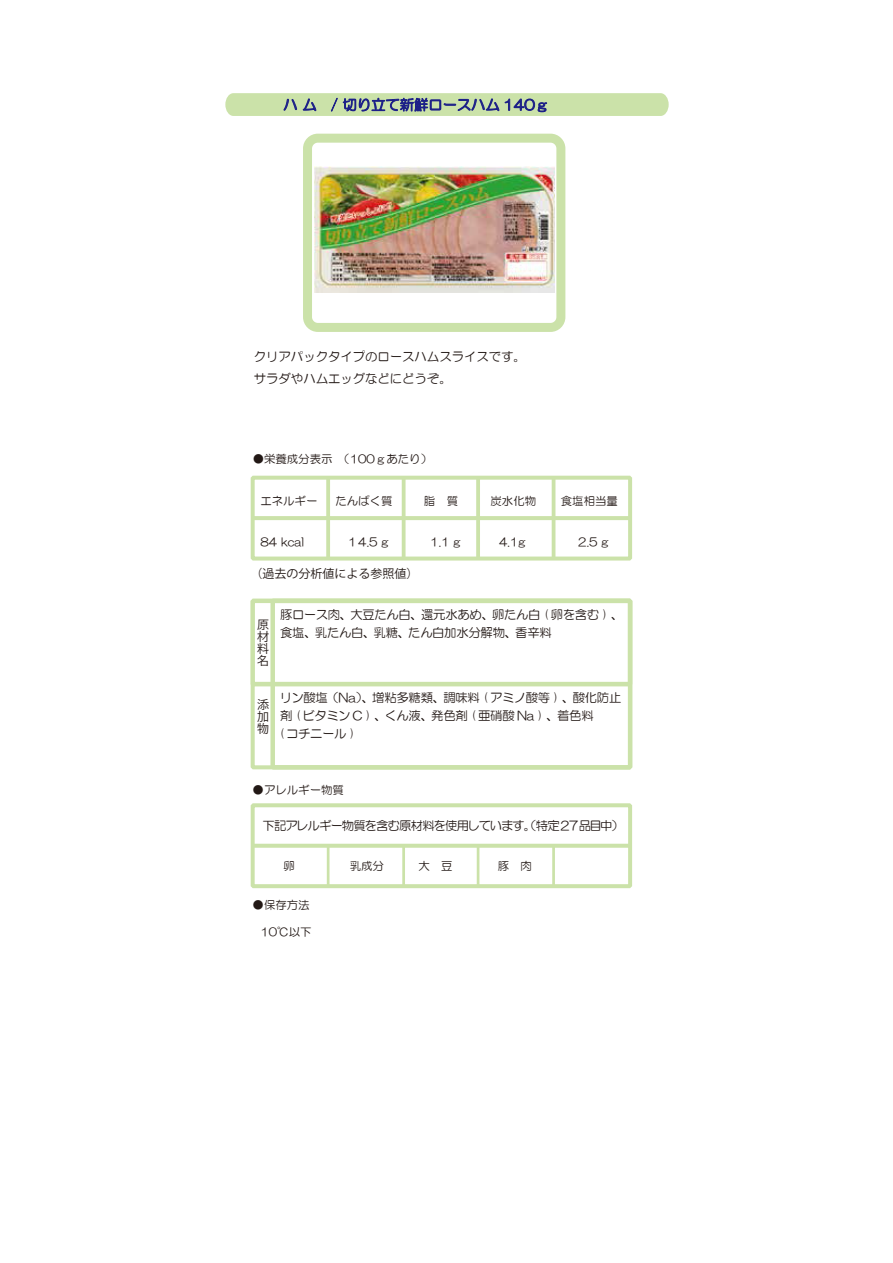
<style>
.page{position:relative;width:893px;height:1263px;background:#fff}
.page>*{position:absolute;margin:0;border:0;box-sizing:border-box;transform-origin:0 0}
.t1{font:12.3px/18px "HG Maru Gothic MPRO";letter-spacing:-.02em;color:#221815}
.t2{font:12.3px/21.6px "HG Maru Gothic MPRO";color:#221815}
.t3{font:12.3px "HG Maru Gothic MPRO";letter-spacing:-.075em;color:#221815}
.t4{font:12px "Koz Go Pr 6 N";color:#211714}
.t5{font:12px "Koz Go Pr 6 N";color:#221815}
.t6{font:11.4px "HG Maru Gothic MPRO";color:#221815}
</style>
<div class="page">
<svg style="left:225px;top:93px;width:444px;height:23px"></svg>
<div style="left:251px;top:476px;width:381px;height:84px;border:4px solid #cbe2a9"></div>
<hr style="left:253px;top:516px;width:377px;height:4px;background:#cbe2a9">
<svg style="left:326px;top:477px;width:4px;height:82px"></svg>
<svg style="left:402px;top:477px;width:4px;height:82px"></svg>
<svg style="left:476px;top:477px;width:4px;height:82px"></svg>
<hr style="left:552px;top:477px;width:3px;height:82px;background:#cbe2a9">
<div style="left:251px;top:803px;width:381px;height:85px;border:4px solid #cbe2a9"></div>
<svg style="left:253px;top:844px;width:377px;height:4px"></svg>
<hr style="left:327px;top:845px;width:2px;height:42px;background:#cbe2a9">
<hr style="left:402px;top:845px;width:3px;height:42px;background:#cbe2a9">
<hr style="left:477px;top:845px;width:2px;height:42px;background:#cbe2a9">
<hr style="left:552px;top:845px;width:3px;height:42px;background:#cbe2a9">
<div style="left:303px;top:134px;width:262px;height:198px;border:9px solid #cbe2a9;border-radius:10px"></div>
<div style="left:250px;top:598px;width:382px;height:88px;border:4px solid #cbe2a9"></div>
<div style="left:270px;top:598px;width:362px;height:172px;border:4px solid #cbe2a9"></div>
<div style="left:251px;top:682px;width:381px;height:87px;border:4px solid #cbe2a9"></div>
<img style="left:314px;top:167px;width:241px;height:126px">
<p class="t2" style="left:254px;top:346px;width:273px">クリアパックタイプのロースハムスライスです。サラダやハムエッグなどにどうぞ。</p>
<p class="t6" style="left:253px;top:453px;width:181px">●栄養成分表示（100ｇあたり）</p>
<p class="t6" style="left:260px;top:495px;width:59px">エネルギー</p>
<p class="t6" style="left:335px;top:495px;width:59px">たんぱく質</p>
<p class="t6" style="left:424px;top:495px;width:36px">脂　質</p>
<p class="t6" style="left:490px;top:495px;width:47px">炭水化物</p>
<p class="t6" style="left:561px;top:495px;width:59px">食塩相当量</p>
<p class="t6" style="left:260px;top:536px;width:45px">84 kcal</p>
<p class="t6" style="left:347px;top:536px;width:43px">１4.5 g</p>
<p class="t6" style="left:499px;top:536px;width:28px">4.1g</p>
<p class="t6" style="left:578px;top:536px;width:32px">2.5 g</p>
<p class="t6" style="left:430px;top:536px;width:32px">1.1 g</p>
<p class="t4" style="left:250px;top:566px;width:169px">（過去の分析値による参照値）</p>
<p class="t5" style="left:257px;top:618px;width:13px">原</p>
<p class="t5" style="left:257px;top:630px;width:13px">材</p>
<p class="t5" style="left:257px;top:642px;width:13px">料</p>
<p class="t5" style="left:257px;top:654px;width:13px">名</p>
<p class="t5" style="left:257px;top:698px;width:13px">添</p>
<p class="t5" style="left:257px;top:710px;width:13px">加</p>
<p class="t5" style="left:257px;top:722px;width:13px">物</p>
<p class="t1" style="left:280px;top:605px;width:345px">豚ロース肉、大豆たん白、還元水あめ、卵たん白 ( 卵を含む ) 、食塩、乳たん白、乳糖、たん白加水分解物、香辛料</p>
<p class="t1" style="left:280px;top:689px;width:343px">リン酸塩（Na）、増粘多糖類、調味料 ( アミノ酸等 ) 、酸化防止剤 ( ビタミン C ) 、くん液、発色剤 ( 亜硝酸 Na ) 、着色料<br>( コチニール )</p>
<p class="t6" style="left:253px;top:784px;width:93px">●アレルギー物質</p>
<p class="t3" style="left:263px;top:819px;width:363px">下記アレルギー物質を含む原材料を使用しています。（特定27品目中）</p>
<p class="t6" style="left:283px;top:860px;width:13px">卵</p>
<p class="t6" style="left:350px;top:860px;width:36px">乳成分</p>
<p class="t6" style="left:418px;top:860px;width:36px">大　豆</p>
<p class="t6" style="left:498px;top:860px;width:36px">豚　肉</p>
<p class="t6" style="left:253px;top:899px;width:59px">●保存方法</p>
<p class="t6" style="left:260px;top:926px;width:53px">10℃以下</p>
</div>
